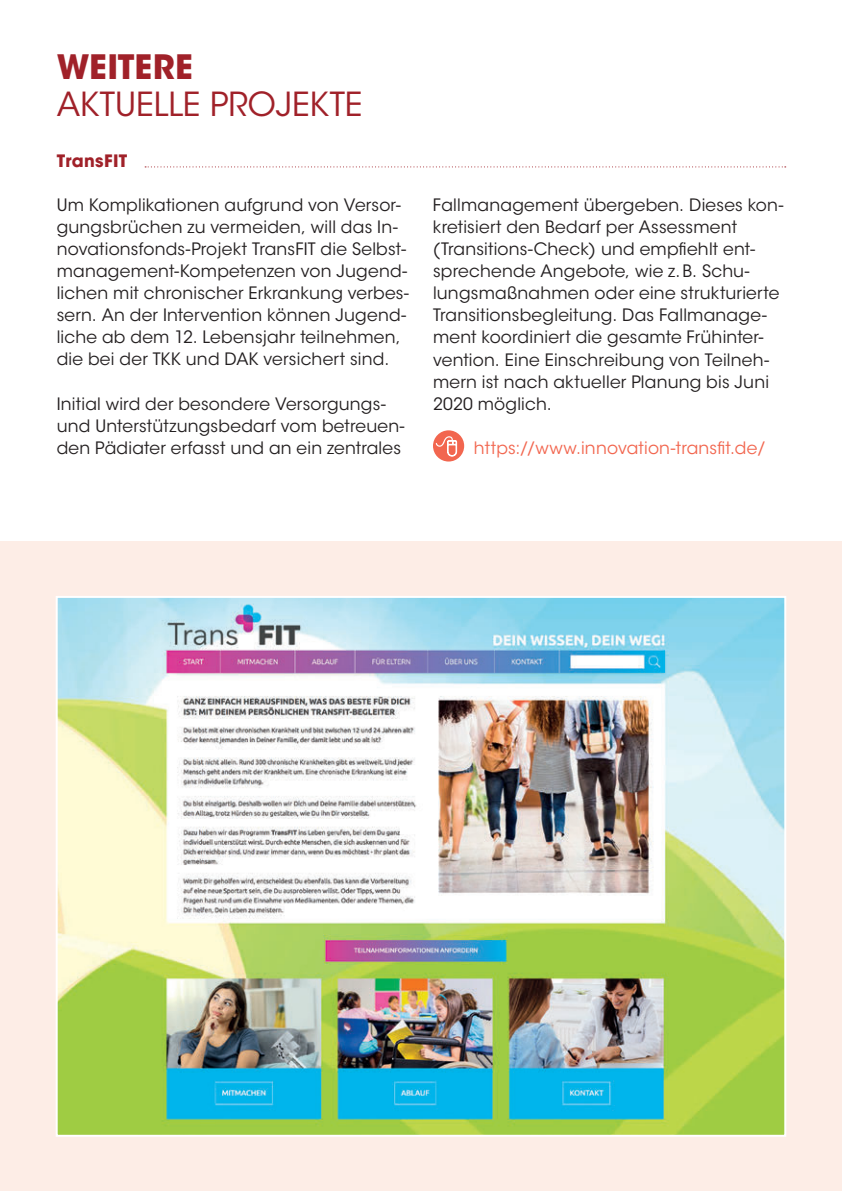
<style>
.page{position:relative;width:842px;height:1191px;background:#fff}
.page>*{position:absolute;margin:0;border:0;box-sizing:border-box;transform-origin:0 0}
.Headline{font:700 33.4px "ITC Avant Garde Std";letter-spacing:.005em;color:#a02129}
.Headline-2{font:33px "ITC Avant Garde Std";color:#a02129}
.Copy_8_5{font:17px/22px "ITC Avant Garde Std";letter-spacing:.015em;color:#231f20}
.Copy_8_5-2{font:17px "ITC Avant Garde Std";letter-spacing:.01em;color:#f2664f}
.Copy_Headlines{font:700 17px "ITC Avant Garde Std";letter-spacing:.02em;color:#a02129}
</style>
<div class="page">
<div style="left:0;top:541px;width:842px;height:650px;background:#fdede6"></div>
<img style="left:59px;top:599px;width:724px;height:534px">
<svg style="left:145px;top:166px;width:641px;height:1px"></svg>
<div style="left:433px;top:430px;width:31px;height:31px;background:#f2664f;border-radius:50%"></div>
<svg style="left:436px;top:436px;width:21px;height:20px"></svg>
<p class="Headline" style="left:57px;top:45px;width:137px">WEITERE</p>
<p class="Headline-2" style="left:57px;top:84px;width:307px">AKTUELLE PROJEKTE</p>
<p class="Copy_Headlines" style="left:57px;top:150px;width:72px">TransFIT</p>
<p class="Copy_8_5" style="left:57px;top:194px;width:354px">Um Komplikationen aufgrund von Versor&shy;gungsbrüchen zu vermeiden, will das In&shy;novationsfonds-Projekt TransFIT die Selbst&shy;management-Kompetenzen von Jugend&shy;lichen mit chronischer Erkrankung verbes&shy;sern. An der Intervention können Jugend&shy;liche ab dem 12. Lebensjahr teilnehmen, die bei der TKK und DAK versichert sind.</p>
<p class="Copy_8_5" style="left:57px;top:392px;width:349px">Initial wird der besondere Versorgungs&shy;und Unterstützungsbedarf vom betreuen&shy;den Pädiater erfasst und an ein zentrales</p>
<p class="Copy_8_5" style="left:433px;top:194px;width:352px">Fallmanagement übergeben. Dieses kon&shy;kretisiert den Bedarf per Assessment (Transitions-Check) und empfiehlt ent&shy;sprechende Angebote, wie z.B. Schu&shy;lungsmaßnahmen oder eine strukturierte Transitionsbegleitung. Das Fallmanage&shy;ment koordiniert die gesamte Frühinter&shy;vention. Eine Einschreibung von Teilneh&shy;mern ist nach aktueller Planung bis Juni 2020 möglich.</p>
<p class="Copy_8_5-2" style="left:474px;top:437px;width:293px">https://www.innovation-transfit.de/</p>
</div>
